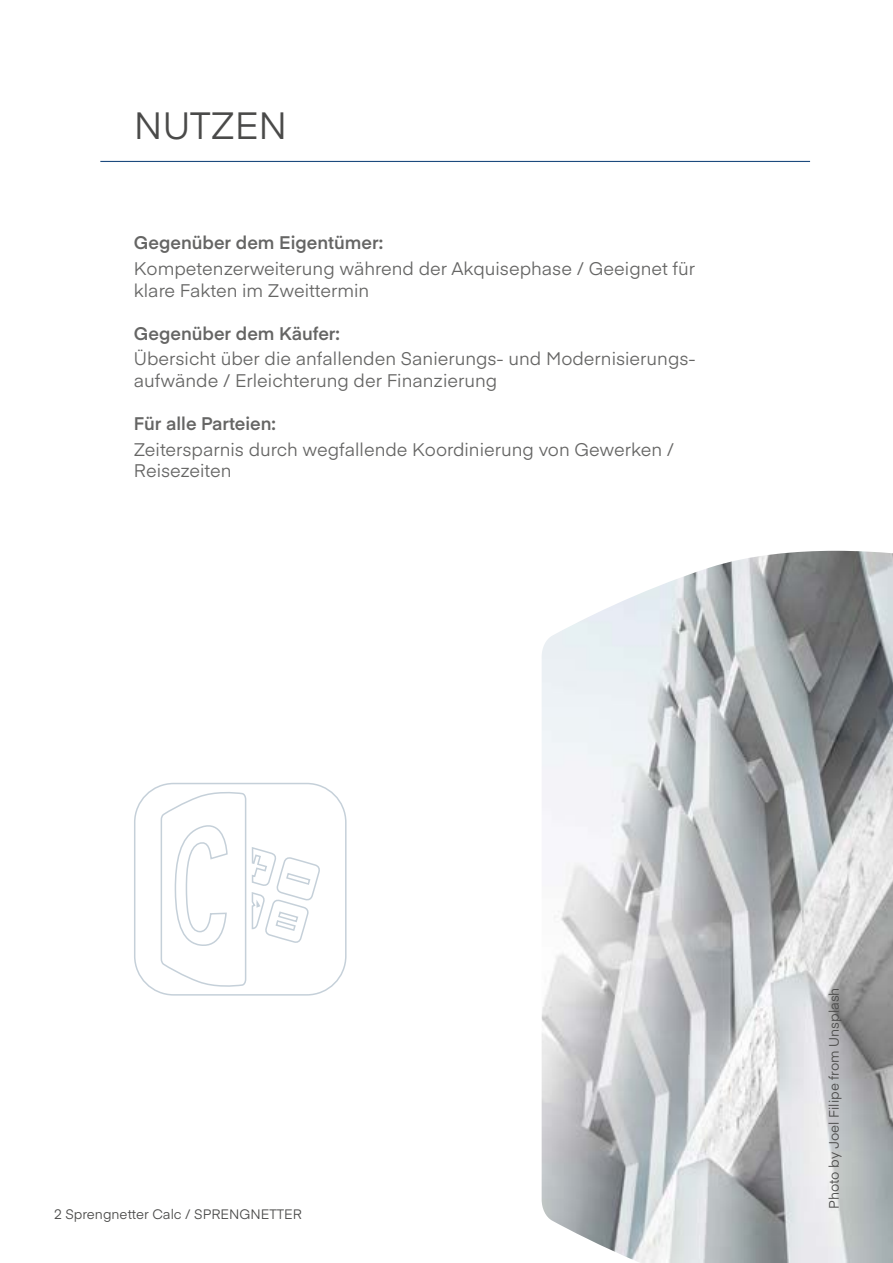
<style>
.page{position:relative;width:893px;height:1263px;background:#fff}
.page>*{position:absolute;margin:0;border:0;box-sizing:border-box;transform-origin:0 0}
.t1{font:37.5px "Eina 01";color:#4a4a49}
.t2{font:18px/21.6px "Eina 01";color:#656564}
.t3{font:600 18px "Eina 01";color:#656564}
.t4{font:13.5px "Eina 01";color:#4a4a49}
</style>
<div class="page">
<img style="left:542px;top:551px;width:351px;height:712px">
<hr style="left:100px;top:161px;width:710px;height:1px;background:#1c4a7e">
<div style="left:134px;top:783px;width:213px;height:212px;border:2px solid #c5d0d9;border-radius:39px"></div>
<svg style="left:160px;top:792px;width:160px;height:195px"></svg>
<h1 class="t1" style="left:134px;top:98px;width:155px">NUTZEN</h1>
<p class="t3" style="left:134px;top:229px;width:251px">Gegenüber dem Eigentümer:</p>
<p class="t2" style="left:134px;top:257px;width:563px">Kompetenzerweiterung während der Akquisephase / Geeignet für klare Fakten im Zweittermin</p>
<p class="t3" style="left:134px;top:320px;width:208px">Gegenüber dem Käufer:</p>
<p class="t2" style="left:134px;top:347px;width:563px">Übersicht über die anfallenden Sanierungs- und Modernisierungs&shy;aufwände / Erleichterung der Finanzierung</p>
<p class="t3" style="left:134px;top:410px;width:144px">Für alle Parteien:</p>
<p class="t2" style="left:134px;top:437px;width:542px">Zeitersparnis durch wegfallende Koordinierung von Gewerken /<br>Reisezeiten</p>
<p class="t4" style="left:54px;top:1204px;width:249px">2 Sprengnetter Calc / SPRENGNETTER</p>
<p class="t4" style="left:824px;top:1209px;width:223px;rotate:-90deg">Photo by Joel Filipe from Unsplash</p>
</div>
